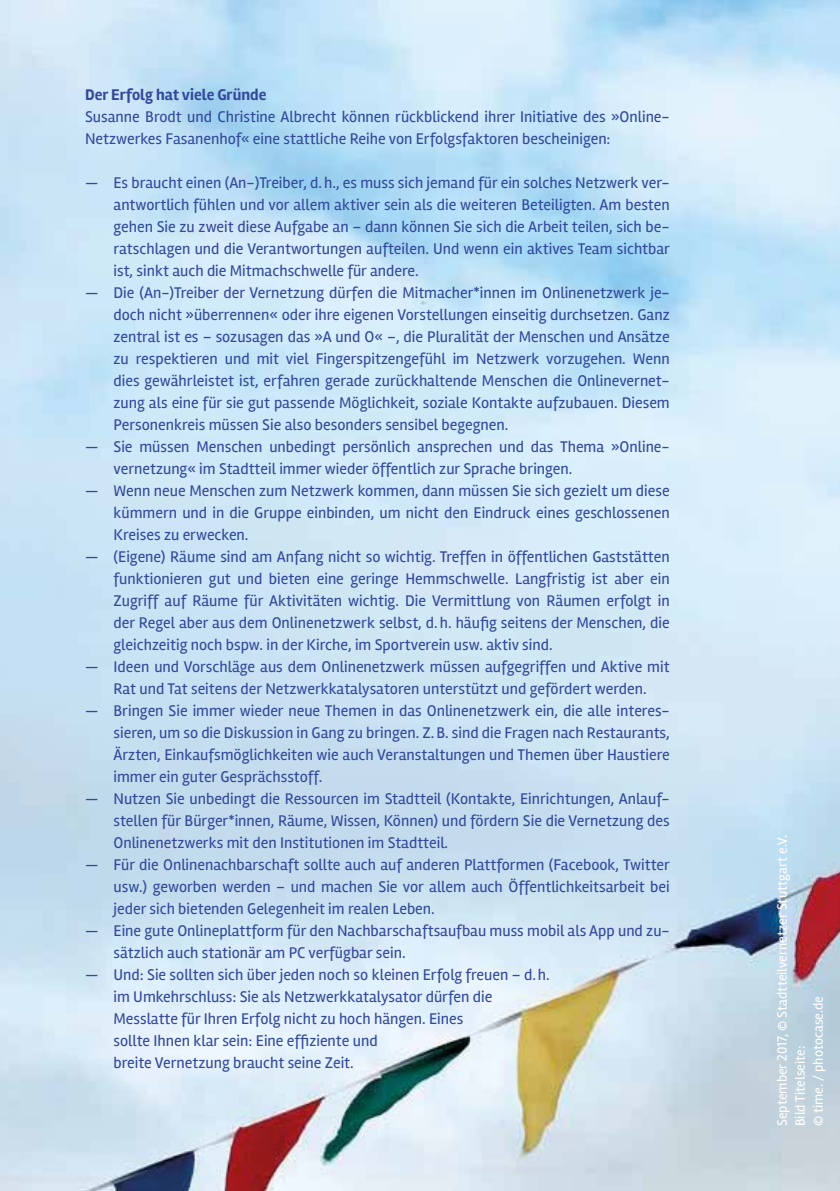
<style>
.page{position:relative;width:840px;height:1191px;background:#fff}
.page>*{position:absolute;margin:0;border:0;box-sizing:border-box;transform-origin:0 0}
.t1{font:16px/22px "Rambla";color:#334a9a;text-align:justify}
.t2{font:700 16px "Rambla";color:#334a9a}
.t3{font:14px/18px "Rambla";color:#fff}
</style>
<div class="page">
<img style="left:0;top:0;width:839px;height:1191px">
<p class="t2" style="left:85px;top:85px;width:183px">Der Erfolg hat viele Gründe</p>
<p class="t1" style="left:85px;top:106px;width:585px">Susanne Brodt und Christine Albrecht können rückblickend ihrer Initiative des »Online-<br>Netzwerkes Fasanenhof« eine stattliche Reihe von Erfolgsfaktoren bescheinigen:</p>
<p class="t1" style="left:113px;top:172px;width:557px;text-indent:-28px">— Es braucht einen (An-)Treiber, d.h., es muss sich jemand für ein solches Netzwerk ver&shy;antwortlich fühlen und vor allem aktiver sein als die weiteren Beteiligten. Am besten gehen Sie zu zweit diese Aufgabe an – dann können Sie sich die Arbeit teilen, sich be&shy;ratschlagen und die Verantwortungen aufteilen. Und wenn ein aktives Team sichtbar ist, sinkt auch die Mitmachschwelle für andere.</p>
<p class="t1" style="left:113px;top:282px;width:557px;text-indent:-28px">— Die (An-)Treiber der Vernetzung dürfen die Mitmacher*innen im Onlinenetzwerk je&shy;doch nicht »überrennen« oder ihre eigenen Vorstellungen einseitig durchsetzen. Ganz zentral ist es – sozusagen das »A und O« –, die Pluralität der Menschen und Ansätze zu respektieren und mit viel Fingerspitzengefühl im Netzwerk vorzugehen. Wenn dies gewährleistet ist, erfahren gerade zurückhaltende Menschen die Onlinevernet&shy;zung als eine für sie gut passende Möglichkeit, soziale Kontakte aufzubauen. Diesem Personenkreis müssen Sie also besonders sensibel begegnen.</p>
<p class="t1" style="left:113px;top:436px;width:557px;text-indent:-28px">— Sie müssen Menschen unbedingt persönlich ansprechen und das Thema »Online&shy;vernetzung« im Stadtteil immer wieder öffentlich zur Sprache bringen.</p>
<p class="t1" style="left:113px;top:480px;width:557px;text-indent:-28px">— Wenn neue Menschen zum Netzwerk kommen, dann müssen Sie sich gezielt um diese kümmern und in die Gruppe einbinden, um nicht den Eindruck eines geschlossenen Kreises zu erwecken.</p>
<p class="t1" style="left:113px;top:546px;width:557px;text-indent:-28px">— (Eigene) Räume sind am Anfang nicht so wichtig. Treffen in öffentlichen Gaststätten funktionieren gut und bieten eine geringe Hemmschwelle. Langfristig ist aber ein Zugriff auf Räume für Aktivitäten wichtig. Die Vermittlung von Räumen erfolgt in der Regel aber aus dem Onlinenetzwerk selbst, d.h. häufig seitens der Menschen, die gleichzeitig noch bspw. in der Kirche, im Sportverein usw. aktiv sind.</p>
<p class="t1" style="left:85px;top:656px;width:585px;text-align:center">— Ideen und Vorschläge aus dem Onlinenetzwerk müssen aufgegriffen und Aktive mit<br>Rat und Tat seitens der Netzwerkkatalysatoren unterstützt und gefördert werden.</p>
<p class="t1" style="left:113px;top:700px;width:557px;text-indent:-28px">— Bringen Sie immer wieder neue Themen in das Onlinenetzwerk ein, die alle interes&shy;sieren, um so die Diskussion in Gang zu bringen. Z.B. sind die Fragen nach Restaurants, Ärzten, Einkaufsmöglichkeiten wie auch Veranstaltungen und Themen über Haustiere immer ein guter Gesprächsstoff.</p>
<p class="t1" style="left:113px;top:788px;width:557px;text-indent:-28px">— Nutzen Sie unbedingt die Ressourcen im Stadtteil (Kontakte, Einrichtungen, Anlauf&shy;stellen für Bürger*innen, Räume, Wissen, Können) und fördern Sie die Vernetzung des Onlinenetzwerks mit den Institutionen im Stadtteil.</p>
<p class="t1" style="left:113px;top:854px;width:557px;text-indent:-28px">— Für die Onlinenachbarschaft sollte auch auf anderen Plattformen (Facebook, Twitter usw.) geworben werden – und machen Sie vor allem auch Öffentlichkeitsarbeit bei jeder sich bietenden Gelegenheit im realen Leben.</p>
<p class="t1" style="left:113px;top:920px;width:557px;text-indent:-28px">— Eine gute Onlineplattform für den Nachbarschaftsaufbau muss mobil als App und zu&shy;sätzlich auch stationär am PC verfügbar sein.</p>
<p class="t1" style="left:113px;top:964px;width:437px;text-align:left;text-indent:-28px">— Und: Sie sollten sich über jeden noch so kleinen Erfolg freuen – d.h. im Umkehrschluss: Sie als Netzwerkkatalysator dürfen die Messlatte für Ihren Erfolg nicht zu hoch hängen. Eines<br>sollte Ihnen klar sein: Eine effiziente und<br>breite Vernetzung braucht seine Zeit.</p>
<p class="t3" style="left:772px;top:1126px;width:293px;rotate:-90deg">September 2017, © Stadtteilvernetzer Stuttgart e.V.<br>Bild Titelseite:<br>© time. / photocase.de</p>
</div>
